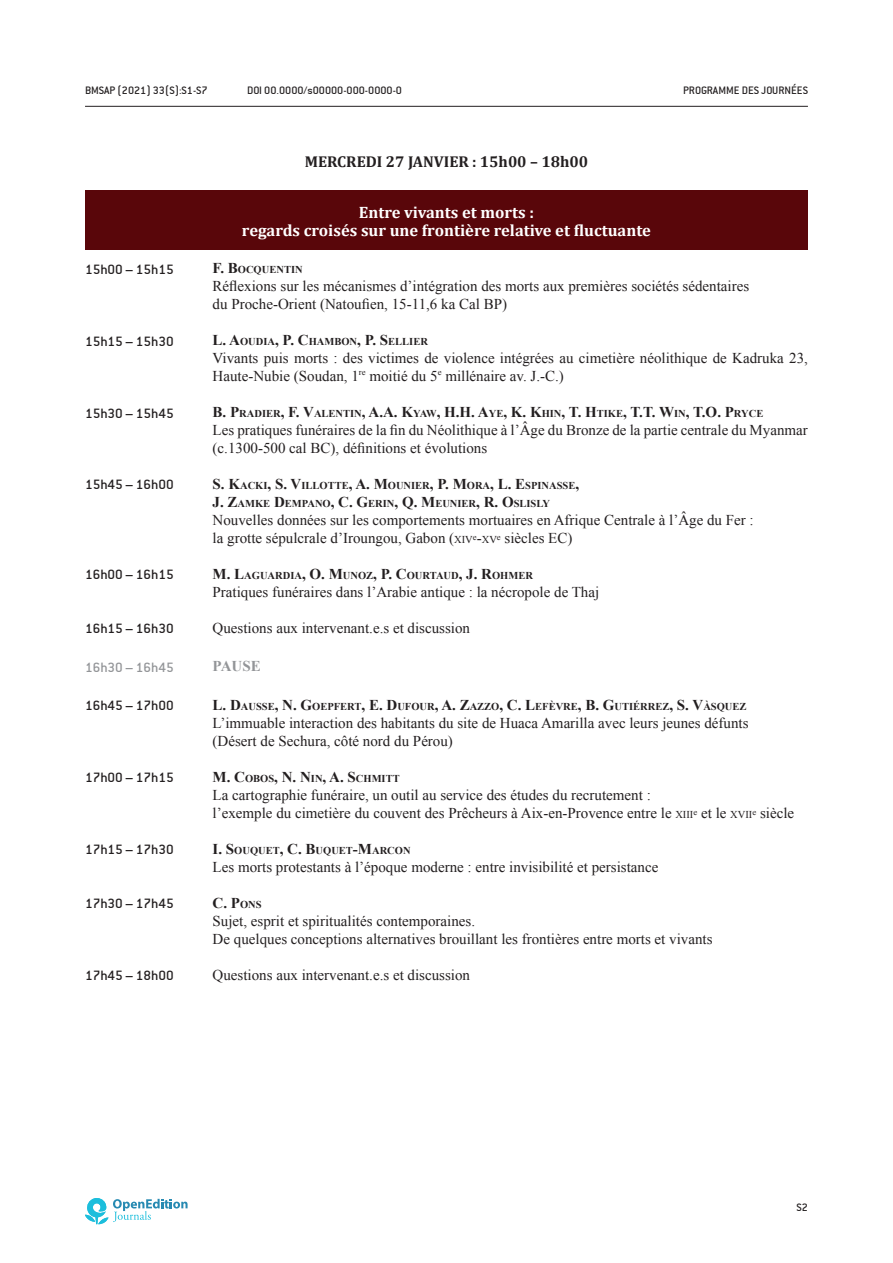
<style>
.page{position:relative;width:893px;height:1263px;background:#fff}
.page>*{position:absolute;margin:0;border:0;box-sizing:border-box;transform-origin:0 0}
.BMSAP_-_Titre_1{font:700 16.5px "Cambria";color:#fff}
.BMSAP_-_Titre_1-2{font:700 15.75px "Cambria";color:#231f20}
.t1{font:15px/18px "Times New Roman";color:#231f20}
.t2{font:15px "Conduit ITC";color:#231f20}
.t3{font:700 15px "Times New Roman";color:#231f20}
.t4{font:15px "Conduit ITC";color:#939598}
.t5{font:700 15px "Times New Roman";color:#939598}
.t6{font:12px "Conduit ITC";color:#231f20}
.t7{font:700 10.5px "Times New Roman";color:#231f20}
.s1{font-size:15px}
.s2{font-size:10.5px}
</style>
<div class="page">
<hr style="left:85px;top:106px;width:723px;height:1px;background:#231f20">
<svg style="left:85px;top:1198px;width:103px;height:26px"></svg>
<div style="left:85px;top:191px;width:723px;height:59px;background:#59060a"></div>
<p class="t6" style="left:85px;top:83px;width:124px">BMSAP (2021) 33(S):S1-S7</p>
<p class="t6" style="left:247px;top:83px;width:156px">DOI 00.0000/s00000-000-0000-0</p>
<p class="BMSAP_-_Titre_1-2" style="left:305px;top:150px;width:285px">MERCREDI 27 JANVIER : 15h00 – 18h00</p>
<p class="BMSAP_-_Titre_1" style="left:359px;top:200px;width:177px">Entre vivants et morts :</p>
<p class="BMSAP_-_Titre_1" style="left:242px;top:218px;width:410px">regards croisés sur une frontière relative et fluctuante</p>
<p class="t6" style="left:683px;top:83px;width:126px">PROGRAMME DES JOURNÉES</p>
<p class="t2" style="left:85px;top:261px;width:90px">15h00 – 15h15</p>
<p class="t7" style="left:213px;top:262px;width:92px"><span class="s1">F. B</span>OCQUENTIN</p>
<p class="t1" style="left:213px;top:277px;width:538px">Réflexions sur les mécanismes d’intégration des morts aux premières sociétés sédentaires</p>
<p class="t1" style="left:213px;top:295px;width:296px">du Proche-Orient (Natoufien, 15-11,6 ka Cal BP)</p>
<p class="t2" style="left:85px;top:332px;width:90px">15h15 – 15h30</p>
<p class="t7" style="left:213px;top:334px;width:217px"><span class="s1">L. A</span>OUDIA<span class="s1">, P. C</span>HAMBON<span class="s1">, P. S</span>ELLIER</p>
<p class="t1" style="left:213px;top:349px;width:597px">Vivants puis morts : des victimes de violence intégrées au cimetière néolithique de Kadruka 23,<br>Haute-Nubie (Soudan, 1<sup>re</sup> moitié du 5<sup>e</sup> millénaire av. J.‑C.)</p>
<p class="t2" style="left:85px;top:404px;width:90px">15h30 – 15h45</p>
<p class="t3" style="left:213px;top:402px;width:552px">B. P<span class="s2">RADIER</span>, F. V<span class="s2">ALENTIN</span>, A.A. K<span class="s2">YAW</span>, H.H. A<span class="s2">YE</span>, K. K<span class="s2">HIN</span>, T. H<span class="s2">TIKE</span>, T.T. W<span class="s2">IN</span>, T.O. P<span class="s2">RYCE</span></p>
<p class="t1" style="left:213px;top:421px;width:597px">Les pratiques funéraires de la fin du Néolithique à l’Âge du Bronze de la partie centrale du Myanmar (c.1300-500 cal BC), définitions et évolutions</p>
<p class="t2" style="left:85px;top:476px;width:90px">15h45 – 16h00</p>
<p class="t7" style="left:213px;top:478px;width:368px"><span class="s1">S. K</span>ACKI<span class="s1">, S. V</span>ILLOTTE<span class="s1">, A. M</span>OUNIER<span class="s1">, P. M</span>ORA<span class="s1">, L. E</span>SPINASSE<span class="s1">,</span></p>
<p class="t7" style="left:213px;top:496px;width:339px"><span class="s1">J. Z</span>AMKE <span class="s1">D</span>EMPANO<span class="s1">, C. G</span>ERIN<span class="s1">, Q. M</span>EUNIER<span class="s1">, R. O</span>SLISLY</p>
<p class="t1" style="left:213px;top:510px;width:543px">Nouvelles données sur les comportements mortuaires en Afrique Centrale à l’Âge du Fer :</p>
<p class="t1" style="left:213px;top:528px;width:361px">la grotte sépulcrale d’Iroungou, Gabon (<span class="s2">XIV</span><sup>e</sup>-<span class="s2">XV</span><sup>e</sup> siècles EC)</p>
<p class="t2" style="left:85px;top:566px;width:90px">16h00 – 16h15</p>
<p class="t7" style="left:213px;top:568px;width:322px"><span class="s1">M. L</span>AGUARDIA<span class="s1">, O. M</span>UNOZ<span class="s1">, P. C</span>OURTAUD<span class="s1">, J. R</span>OHMER</p>
<p class="t1" style="left:213px;top:582px;width:388px">Pratiques funéraires dans l’Arabie antique : la nécropole de Thaj</p>
<p class="t2" style="left:85px;top:620px;width:90px">16h15 – 16h30</p>
<p class="t1" style="left:213px;top:618px;width:259px">Questions aux intervenant.e.s et discussion</p>
<p class="t4" style="left:85px;top:659px;width:90px">16h30 – 16h45</p>
<p class="t5" style="left:213px;top:656px;width:50px">PAUSE</p>
<p class="t2" style="left:85px;top:697px;width:90px">16h45 – 17h00</p>
<p class="t7" style="left:213px;top:699px;width:535px"><span class="s1">L. D</span>AUSSE<span class="s1">, N. G</span>OEPFERT<span class="s1">, E. D</span>UFOUR<span class="s1">, A. Z</span>AZZO<span class="s1">, C. L</span>EFÈVRE<span class="s1">, B. G</span>UTIÉRREZ<span class="s1">, S. V</span>ÀSQUEZ</p>
<p class="t1" style="left:213px;top:714px;width:537px">L’immuable interaction des habitants du site de Huaca Amarilla avec leurs jeunes défunts</p>
<p class="t1" style="left:213px;top:732px;width:242px">(Désert de Sechura, côté nord du Pérou)</p>
<p class="t2" style="left:85px;top:769px;width:90px">17h00 – 17h15</p>
<p class="t7" style="left:213px;top:771px;width:189px"><span class="s1">M. C</span>OBOS<span class="s1">, N. N</span>IN<span class="s1">, A. S</span>CHMITT</p>
<p class="t1" style="left:213px;top:785px;width:440px">La cartographie funéraire, un outil au service des études du recrutement :</p>
<p class="t1" style="left:213px;top:803px;width:583px">l’exemple du cimetière du couvent des Prêcheurs à Aix-en-Provence entre le <span class="s2">XIII</span><sup>e</sup> et le <span class="s2">XVII</span><sup>e</sup> siècle</p>
<p class="t2" style="left:85px;top:841px;width:90px">17h15 – 17h30</p>
<p class="t7" style="left:213px;top:843px;width:200px"><span class="s1">I. S</span>OUQUET<span class="s1">, C. B</span>UQUET<span class="s1">-M</span>ARCON</p>
<p class="t1" style="left:213px;top:857px;width:447px">Les morts protestants à l’époque moderne : entre invisibilité et persistance</p>
<p class="t2" style="left:85px;top:895px;width:90px">17h30 – 17h45</p>
<p class="t3" style="left:213px;top:892px;width:50px">C. P<span class="s2">ONS</span></p>
<p class="t1" style="left:213px;top:911px;width:264px">Sujet, esprit et spiritualités contemporaines.</p>
<p class="t1" style="left:213px;top:929px;width:501px">De quelques conceptions alternatives brouillant les frontières entre morts et vivants</p>
<p class="t2" style="left:85px;top:967px;width:90px">17h45 – 18h00</p>
<p class="t1" style="left:213px;top:965px;width:259px">Questions aux intervenant.e.s et discussion</p>
<p class="t6" style="left:796px;top:1200px;width:13px">S2</p>
</div>
